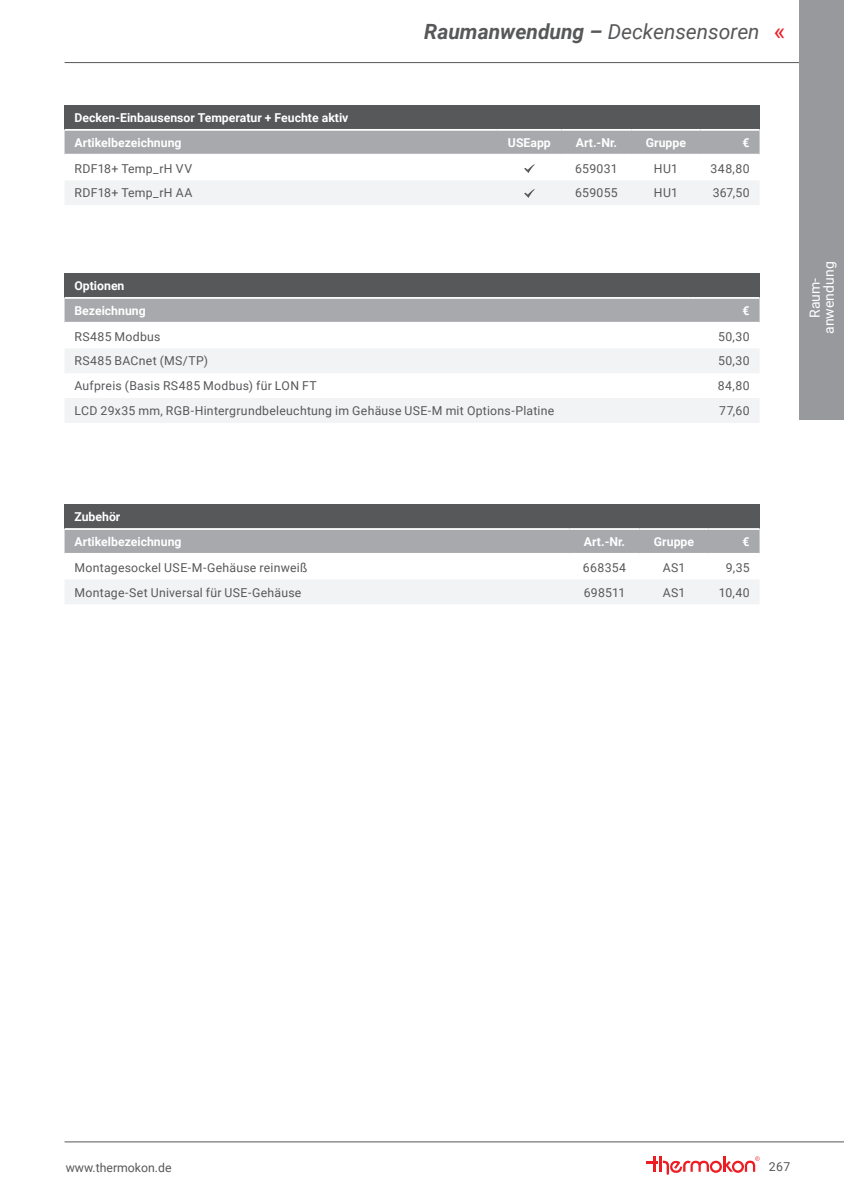
<style>
.page{position:relative;width:844px;height:1191px;background:#fff}
.page>*{position:absolute;margin:0;border:0;box-sizing:border-box;transform-origin:0 0}
.t1{font:24.5px "Roboto";color:#ee1d23}
.t2{font:italic 700 21px "Roboto";color:#57585a}
.t3{font:14px/14px "Roboto";color:#fff;text-align:center}
.t4{font:12.25px "Roboto";letter-spacing:.02em;color:#57585a}
.t5{font:700 12.25px/24.8px "Roboto";color:#fff}
.t6{font:12.25px "Roboto";color:#57585a}
.s1{font-weight:400}
</style>
<div class="page">
<hr style="left:64px;top:62px;width:779px;height:1px;background:#57585a">
<hr style="left:64px;top:1141px;width:779px;height:1px;background:#57585a">
<svg style="left:646px;top:1156px;width:113px;height:18px"></svg>
<div style="left:799px;top:0;width:44px;height:419px;background:#97999c"></div>
<div style="left:64px;top:105px;width:695px;height:25px;background:#57585a"></div>
<div style="left:64px;top:131px;width:695px;height:23px;background:#a8a9ad"></div>
<hr style="left:64px;top:129px;width:433px;height:2px;background:#fff">
<hr style="left:497px;top:129px;width:64px;height:2px;background:#fff">
<hr style="left:561px;top:129px;width:70px;height:2px;background:#fff">
<hr style="left:631px;top:129px;width:69px;height:2px;background:#fff">
<hr style="left:700px;top:129px;width:59px;height:2px;background:#fff">
<svg style="left:524px;top:164px;width:10px;height:9px"></svg>
<div style="left:65px;top:181px;width:694px;height:24px;background:#f2f3f4"></div>
<div style="left:64px;top:504px;width:695px;height:25px;background:#57585a"></div>
<div style="left:64px;top:530px;width:695px;height:23px;background:#a8a9ad"></div>
<div style="left:65px;top:580px;width:694px;height:24px;background:#f2f3f4"></div>
<hr style="left:64px;top:528px;width:505px;height:2px;background:#fff">
<hr style="left:569px;top:528px;width:70px;height:2px;background:#fff">
<hr style="left:639px;top:528px;width:69px;height:2px;background:#fff">
<hr style="left:708px;top:528px;width:51px;height:2px;background:#fff">
<div style="left:64px;top:273px;width:695px;height:25px;background:#57585a"></div>
<div style="left:64px;top:299px;width:695px;height:23px;background:#a8a9ad"></div>
<svg style="left:65px;top:349px;width:694px;height:74px;fill:#f2f3f4"></svg>
<hr style="left:64px;top:297px;width:626px;height:2px;background:#fff">
<hr style="left:690px;top:297px;width:69px;height:2px;background:#fff">
<h2 class="t2" style="left:424px;top:17px;width:337px">Raumanwendung – <span class="s1">Deckensensoren</span></h2>
<h1 class="t1" style="left:773px;top:14px;width:13px">«</h1>
<p class="t5" style="left:74px;top:105px;width:275px">Decken-Einbausensor Temperatur + Feuchte aktiv<br>Artikelbezeichnung</p>
<p class="t5" style="left:508px;top:130px;width:44px">USEapp</p>
<p class="t5" style="left:575px;top:130px;width:43px">Art.-Nr.</p>
<p class="t5" style="left:645px;top:130px;width:42px">Gruppe</p>
<p class="t5" style="left:742px;top:130px;width:9px">€</p>
<p class="t4" style="left:74px;top:160px;width:119px">RDF18+ Temp_rH VV</p>
<p class="t4" style="left:575px;top:160px;width:44px">659031</p>
<p class="t4" style="left:653px;top:160px;width:26px">HU1</p>
<p class="t4" style="left:710px;top:160px;width:41px">348,80</p>
<p class="t4" style="left:74px;top:184px;width:119px">RDF18+ Temp_rH AA</p>
<p class="t4" style="left:575px;top:184px;width:44px">659055</p>
<p class="t4" style="left:653px;top:184px;width:26px">HU1</p>
<p class="t4" style="left:712px;top:184px;width:38px">367,50</p>
<p class="t5" style="left:74px;top:273px;width:73px">Optionen<br>Bezeichnung</p>
<p class="t5" style="left:742px;top:298px;width:9px">€</p>
<p class="t4" style="left:74px;top:328px;width:88px">RS485 Modbus</p>
<p class="t4" style="left:718px;top:328px;width:33px">50,30</p>
<p class="t4" style="left:74px;top:352px;width:135px">RS485 BACnet (MS/TP)</p>
<p class="t4" style="left:718px;top:352px;width:33px">50,30</p>
<p class="t4" style="left:74px;top:377px;width:244px">Aufpreis (Basis RS485 Modbus) für LON FT</p>
<p class="t4" style="left:717px;top:377px;width:33px">84,80</p>
<p class="t4" style="left:74px;top:402px;width:481px">LCD 29x35 mm, RGB-Hintergrundbeleuchtung im Gehäuse USE-M mit Options-Platine</p>
<p class="t4" style="left:719px;top:402px;width:32px">77,60</p>
<p class="t3" style="left:807px;top:334px;width:74px;rotate:-90deg">Raum&shy;anwendung</p>
<p class="t5" style="left:74px;top:504px;width:109px">Zubehör<br>Artikelbezeichnung</p>
<p class="t5" style="left:583px;top:529px;width:43px">Art.-Nr.</p>
<p class="t5" style="left:653px;top:529px;width:42px">Gruppe</p>
<p class="t5" style="left:742px;top:529px;width:9px">€</p>
<p class="t4" style="left:74px;top:559px;width:234px">Montagesockel USE-M-Gehäuse reinweiß</p>
<p class="t4" style="left:582px;top:559px;width:45px">668354</p>
<p class="t4" style="left:662px;top:559px;width:24px">AS1</p>
<p class="t4" style="left:725px;top:559px;width:25px">9,35</p>
<p class="t4" style="left:74px;top:583px;width:228px">Montage-Set Universal für USE-Gehäuse</p>
<p class="t4" style="left:583px;top:583px;width:43px">698511</p>
<p class="t4" style="left:662px;top:583px;width:24px">AS1</p>
<p class="t4" style="left:718px;top:583px;width:32px">10,40</p>
<p class="t6" style="left:66px;top:1159px;width:107px">www.thermokon.de</p>
<p class="t4" style="left:768px;top:1158px;width:23px">267</p>
</div>
